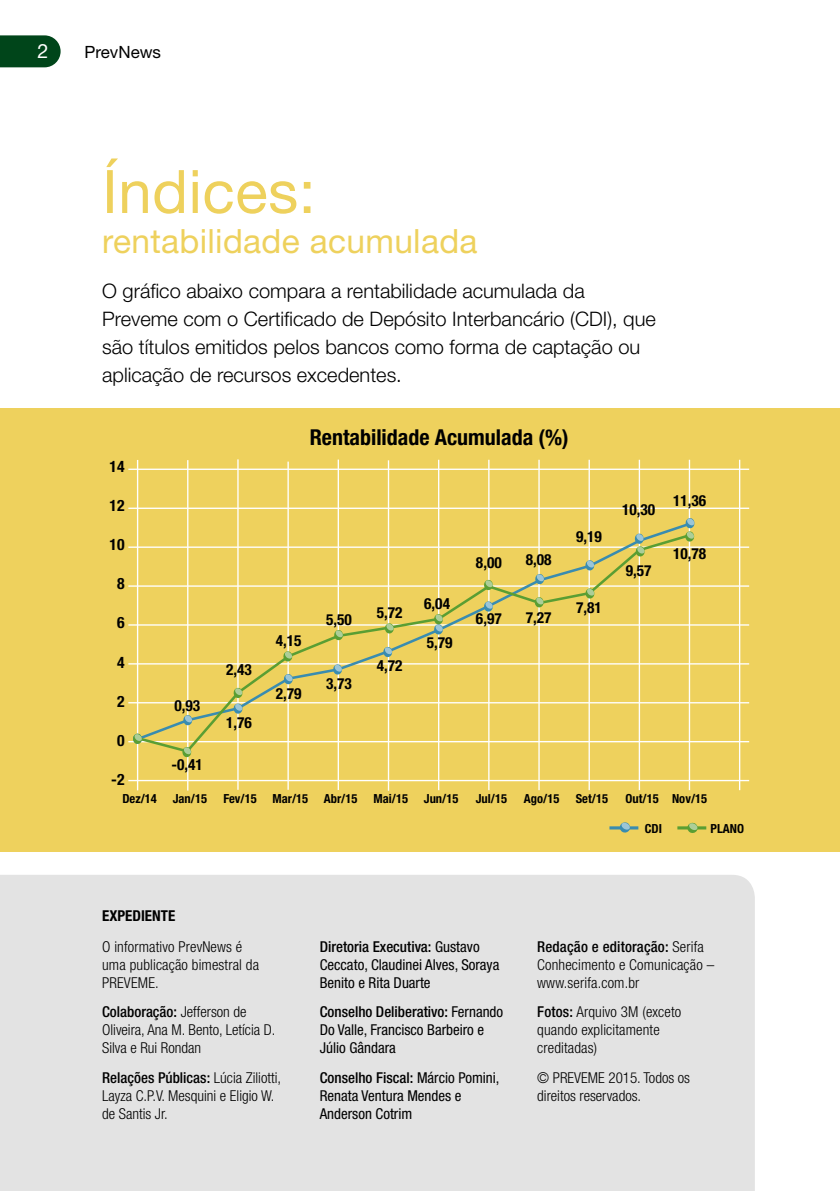
<style>
.page{position:relative;width:840px;height:1191px;background:#fff}
.page>*{position:absolute;margin:0;border:0;box-sizing:border-box;transform-origin:0 0}
.t1{font:60px "Helvetica Neue LT Std";letter-spacing:.01em;color:#eed15d}
.t2{font:33.4px "Helvetica Neue LT Std";letter-spacing:.01em;color:#eed15d}
.t3{font:700 condensed 22px "Helvetica Neue LT Std";color:#000}
.t4{font:300 20px/28px "Helvetica Neue LT Std";color:#000}
.t5{font:19.8px "Helvetica Neue LT Std";color:#fff}
.t6{font:17px "Helvetica Neue LT Std";color:#000}
.t7{font:700 condensed 15.6px "Helvetica Neue LT Std";color:#000}
.t8{font:700 condensed 15.4px "Helvetica Neue LT Std";color:#000}
.t9{font:300 condensed 15px/18px "Helvetica Neue LT Std";letter-spacing:.01em;color:#000}
.t10{font:condensed 15px/18px "Helvetica Neue LT Std";color:#000}
.t11{font:700 condensed 15px "Helvetica Neue LT Std";color:#000}
.t12{font:700 condensed 12.6px "Helvetica Neue LT Std";color:#000}
.s1{font-weight:500}
</style>
<div class="page">
<div style="left:0;top:408px;width:839px;height:443px;background:#eed15d"></div>
<div style="left:0;top:875px;width:754px;height:316px;background:#e3e3e3"></div>
<hr style="left:237px;top:459px;width:1px;height:331px;background:#fff">
<hr style="left:337px;top:459px;width:2px;height:331px;background:#fff">
<hr style="left:438px;top:460px;width:1px;height:330px;background:#fff">
<hr style="left:137px;top:460px;width:1px;height:330px;background:#fff">
<hr style="left:187px;top:460px;width:1px;height:330px;background:#fff">
<hr style="left:287px;top:461px;width:2px;height:329px;background:#fff">
<hr style="left:387px;top:460px;width:2px;height:330px;background:#fff">
<hr style="left:488px;top:460px;width:1px;height:330px;background:#fff">
<hr style="left:538px;top:460px;width:1px;height:330px;background:#fff">
<hr style="left:588px;top:460px;width:1px;height:330px;background:#fff">
<hr style="left:638px;top:460px;width:1px;height:330px;background:#fff">
<hr style="left:128px;top:663px;width:620px;height:1px;background:#fff">
<hr style="left:128px;top:702px;width:620px;height:1px;background:#fff">
<hr style="left:128px;top:780px;width:620px;height:1px;background:#fff">
<hr style="left:128px;top:741px;width:620px;height:1px;background:#fff">
<hr style="left:128px;top:624px;width:620px;height:1px;background:#fff">
<hr style="left:128px;top:585px;width:620px;height:2px;background:#fff">
<hr style="left:128px;top:546px;width:620px;height:2px;background:#fff">
<hr style="left:128px;top:507px;width:620px;height:2px;background:#fff">
<hr style="left:609px;top:826px;width:29px;height:3px;background:#398cb0">
<hr style="left:677px;top:826px;width:29px;height:3px;background:#5a9e33">
<svg style="left:686px;top:822px;width:12px;height:11px"></svg>
<svg style="left:618px;top:822px;width:12px;height:11px"></svg>
<svg style="left:133px;top:532px;width:559px;height:222px"></svg>
<svg style="left:182px;top:713px;width:12px;height:14px"></svg>
<svg style="left:282px;top:672px;width:12px;height:14px"></svg>
<svg style="left:331px;top:662px;width:12px;height:14px"></svg>
<svg style="left:381px;top:645px;width:12px;height:14px"></svg>
<svg style="left:482px;top:599px;width:12px;height:14px"></svg>
<svg style="left:533px;top:572px;width:12px;height:14px"></svg>
<svg style="left:583px;top:558px;width:12px;height:14px"></svg>
<svg style="left:181px;top:745px;width:12px;height:14px"></svg>
<svg style="left:232px;top:686px;width:12px;height:29px"></svg>
<svg style="left:282px;top:649px;width:12px;height:14px"></svg>
<svg style="left:332px;top:628px;width:12px;height:14px"></svg>
<svg style="left:383px;top:621px;width:12px;height:14px"></svg>
<svg style="left:432px;top:612px;width:12px;height:24px"></svg>
<svg style="left:482px;top:578px;width:12px;height:14px"></svg>
<svg style="left:533px;top:595px;width:12px;height:14px"></svg>
<svg style="left:583px;top:586px;width:12px;height:14px"></svg>
<svg style="left:633px;top:532px;width:13px;height:26px"></svg>
<svg style="left:131px;top:732px;width:12px;height:13px"></svg>
<svg style="left:0;top:35px;width:61px;height:32px;background:#12522a"></svg>
<hr style="left:688px;top:460px;width:1px;height:330px;background:#fff">
<hr style="left:738px;top:460px;width:2px;height:330px;background:#fff">
<hr style="left:128px;top:468px;width:620px;height:2px;background:#fff">
<svg style="left:683px;top:516px;width:12px;height:27px"></svg>
<h3 class="t5" style="left:38px;top:40px;width:12px">2</h3>
<p class="t6" style="left:85px;top:42px;width:78px">PrevNews</p>
<h1 class="t1" style="left:102px;top:156px;width:215px">Índices:</h1>
<h2 class="t2" style="left:102px;top:221px;width:377px">rentabilidade acumulada</h2>
<h3 class="t4" style="left:102px;top:276px;width:555px">O gráfico abaixo compara a rentabilidade acumulada da Preveme com o Certificado de Depósito Interbancário (CDI), que são títulos emitidos pelos bancos como forma de captação ou aplicação de recursos excedentes.</h3>
<h3 class="t3" style="left:309px;top:423px;width:260px">Rentabilidade Acumulada (%)</h3>
<p class="t7" style="left:109px;top:456px;width:17px">14</p>
<p class="t7" style="left:109px;top:496px;width:17px">12</p>
<p class="t7" style="left:109px;top:535px;width:17px">10</p>
<p class="t7" style="left:117px;top:574px;width:9px">8</p>
<p class="t7" style="left:117px;top:613px;width:9px">6</p>
<p class="t7" style="left:117px;top:652px;width:9px">4</p>
<p class="t7" style="left:117px;top:692px;width:9px">2</p>
<p class="t7" style="left:117px;top:731px;width:9px">0</p>
<p class="t7" style="left:111px;top:770px;width:15px">-2</p>
<p class="t12" style="left:122px;top:791px;width:36px">Dez/14</p>
<p class="t12" style="left:173px;top:791px;width:36px">Jan/15</p>
<p class="t12" style="left:223px;top:791px;width:35px">Fev/15</p>
<p class="t12" style="left:272px;top:791px;width:86px">Mar/15 Abr/15</p>
<p class="t12" style="left:373px;top:791px;width:36px">Mai/15</p>
<p class="t12" style="left:423px;top:791px;width:36px">Jun/15</p>
<p class="t12" style="left:475px;top:791px;width:33px">Jul/15</p>
<p class="t12" style="left:523px;top:791px;width:37px">Ago/15</p>
<p class="t12" style="left:575px;top:791px;width:34px">Set/15</p>
<p class="t12" style="left:625px;top:791px;width:83px">Out/15 Nov/15</p>
<p class="t8" style="left:672px;top:491px;width:35px">11,36</p>
<p class="t8" style="left:672px;top:544px;width:35px">10,78</p>
<p class="t8" style="left:621px;top:500px;width:35px">10,30</p>
<p class="t8" style="left:575px;top:527px;width:27px">9,19</p>
<p class="t8" style="left:525px;top:550px;width:27px">8,08</p>
<p class="t8" style="left:475px;top:553px;width:27px">8,00</p>
<p class="t8" style="left:625px;top:561px;width:27px">9,57</p>
<p class="t8" style="left:424px;top:594px;width:27px">6,04</p>
<p class="t8" style="left:575px;top:598px;width:27px">7,81</p>
<p class="t8" style="left:376px;top:603px;width:27px">5,72</p>
<p class="t8" style="left:525px;top:608px;width:27px">7,27</p>
<p class="t8" style="left:475px;top:609px;width:27px">6,97</p>
<p class="t8" style="left:326px;top:610px;width:27px">5,50</p>
<p class="t8" style="left:276px;top:631px;width:27px">4,15</p>
<p class="t8" style="left:426px;top:633px;width:27px">5,79</p>
<p class="t8" style="left:376px;top:656px;width:27px">4,72</p>
<p class="t8" style="left:226px;top:660px;width:27px">2,43</p>
<p class="t8" style="left:326px;top:673px;width:27px">3,73</p>
<p class="t8" style="left:276px;top:684px;width:27px">2,79</p>
<p class="t8" style="left:174px;top:696px;width:27px">0,93</p>
<p class="t8" style="left:226px;top:713px;width:27px">1,76</p>
<p class="t8" style="left:171px;top:755px;width:33px">-0,41</p>
<p class="t11" style="left:102px;top:906px;width:74px">EXPEDIENTE</p>
<p class="t9" style="left:102px;top:937px;width:158px">O informativo PrevNews é uma publicação bimestral da<br>PREVEME.</p>
<p class="t9" style="left:102px;top:1003px;width:175px"><span class="s1">Colaboração:</span> Jefferson de<br>Oliveira, Ana M. Bento, Letícia D.<br>Silva e Rui Rondan</p>
<p class="t9" style="left:102px;top:1068px;width:180px"><span class="s1">Relações Públicas:</span> Lúcia Ziliotti,<br>Layza C.P.V. Mesquini e Eligio W. de Santis Jr.</p>
<p class="t12" style="left:644px;top:820px;width:19px">CDI</p>
<p class="t12" style="left:710px;top:820px;width:35px">PLANO</p>
<p class="t10" style="left:319px;top:937px;width:181px"><span class="s1">Diretoria Executiva:</span> Gustavo<br>Ceccato, Claudinei Alves, Soraya<br>Benito e Rita Duarte</p>
<p class="t10" style="left:319px;top:1003px;width:185px"><span class="s1">Conselho Deliberativo:</span> Fernando<br>Do Valle, Francisco Barbeiro e<br>Júlio Gândara</p>
<p class="t10" style="left:319px;top:1068px;width:181px"><span class="s1">Conselho Fiscal:</span> Márcio Pomini,<br>Renata Ventura Mendes e<br>Anderson Cotrim</p>
<p class="t9" style="left:537px;top:937px;width:178px"><span class="s1">Redação e editoração:</span> Serifa<br>Conhecimento e Comunicação – www.serifa.com.br</p>
<p class="t9" style="left:537px;top:1003px;width:145px"><span class="s1">Fotos:</span> Arquivo 3M (exceto quando explicitamente creditadas)</p>
<p class="t9" style="left:537px;top:1068px;width:154px">© PREVEME 2015. Todos os direitos reservados.</p>
</div>
